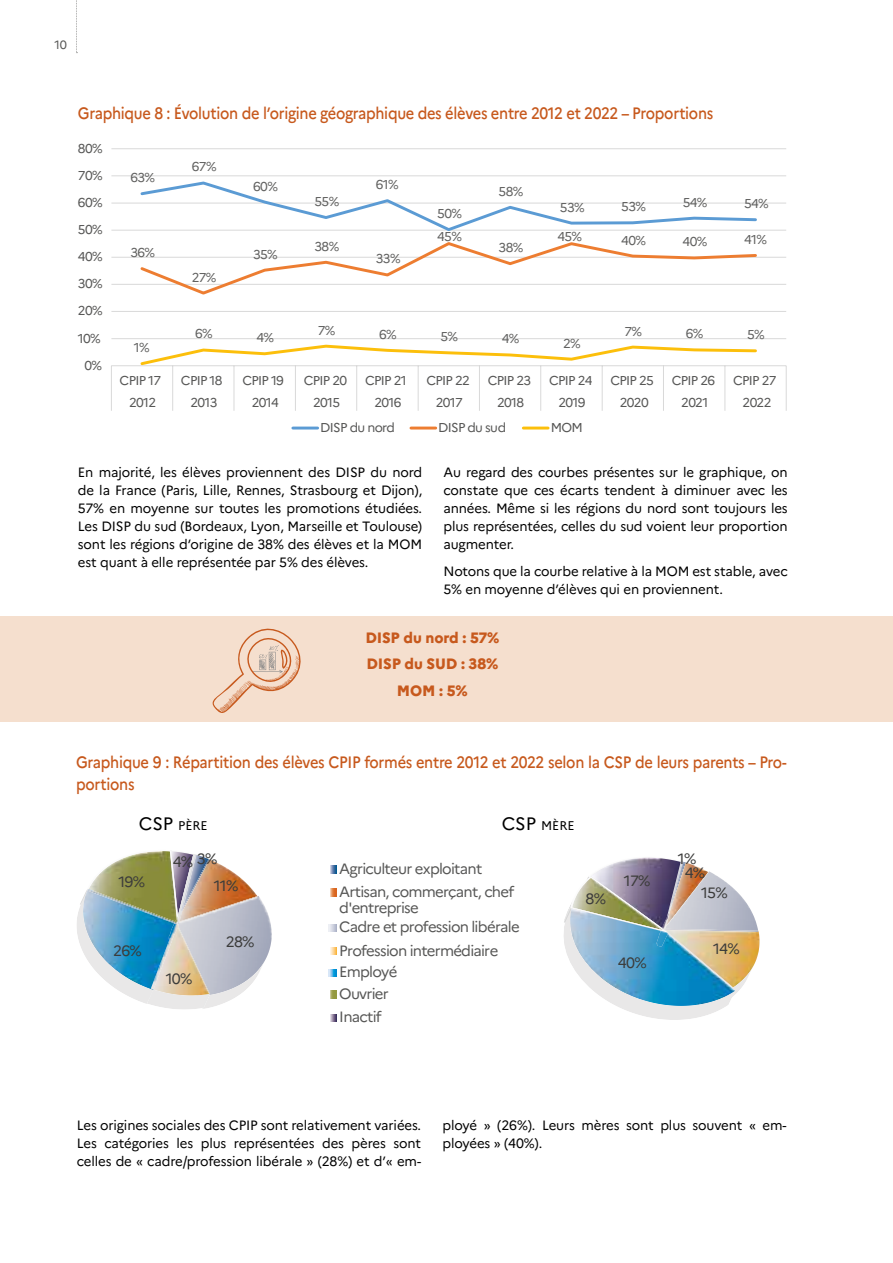
<style>
.page{position:relative;width:893px;height:1263px;background:#fff}
.page>*{position:absolute;margin:0;border:0;box-sizing:border-box;transform-origin:0 0}
.t1{font:500 16.5px/21.9px "Marianne";letter-spacing:-.02em;color:#c7591d;scale:.89 1}
.t2{font:15px/21.8px "Marianne";letter-spacing:-.05em;color:#575756}
.t3{font:15px/27.5px "Marianne";letter-spacing:-.05em;color:#3c3c3b}
.t4{font:800 15px/26.5px "Marianne";letter-spacing:-.01em;color:#c7591d;text-align:center}
.t5{font:13.5px/18px "Marianne";letter-spacing:-.01em;color:#000;text-align:justify}
.t6{font:12.9px "Marianne";letter-spacing:-.05em;color:#575756}
.t7{font:12.9px "Marianne";letter-spacing:-.05em;color:#616160}
.t8{font:12.6px "Marianne";color:#000}
.t9{font:12px "Marianne";color:#575756}
.s1{font-size:18px}
</style>
<div class="page">
<svg style="left:76px;top:0;width:1px;height:53px"></svg>
<hr style="left:892px;top:899px;width:1px;height:95px;background:#f5dfce">
<div style="left:0;top:617px;width:893px;height:105px;background:#f5dfce"></div>
<hr style="left:111px;top:148px;width:675px;height:1px;background:#d9d9d9">
<hr style="left:111px;top:175px;width:675px;height:1px;background:#d9d9d9">
<hr style="left:111px;top:203px;width:675px;height:1px;background:#d9d9d9">
<hr style="left:111px;top:230px;width:675px;height:1px;background:#d9d9d9">
<hr style="left:111px;top:257px;width:675px;height:1px;background:#d9d9d9">
<hr style="left:111px;top:284px;width:675px;height:1px;background:#d9d9d9">
<hr style="left:111px;top:311px;width:675px;height:1px;background:#d9d9d9">
<hr style="left:111px;top:338px;width:675px;height:1px;background:#d9d9d9">
<hr style="left:111px;top:365px;width:675px;height:1px;background:#d9d9d9">
<svg style="left:786px;top:366px;width:1px;height:45px"></svg>
<svg style="left:111px;top:366px;width:1px;height:45px"></svg>
<svg style="left:139px;top:181px;width:619px;height:50px"></svg>
<svg style="left:140px;top:242px;width:617px;height:53px"></svg>
<svg style="left:140px;top:344px;width:617px;height:67px"></svg>
<hr style="left:293px;top:427px;width:25px;height:2px;background:#5b9bd4">
<hr style="left:411px;top:427px;width:25px;height:2px;background:#ed7d31">
<hr style="left:523px;top:427px;width:25px;height:2px;background:#fcbf0b">
<img style="left:77px;top:851px;width:195px;height:158px">
<svg style="left:330px;top:866px;width:6px;height:7px"></svg>
<svg style="left:330px;top:889px;width:6px;height:7px"></svg>
<svg style="left:329px;top:924px;width:7px;height:7px"></svg>
<svg style="left:330px;top:947px;width:6px;height:8px"></svg>
<svg style="left:329px;top:969px;width:7px;height:7px"></svg>
<svg style="left:330px;top:991px;width:6px;height:7px"></svg>
<svg style="left:330px;top:1014px;width:6px;height:7px"></svg>
<img style="left:564px;top:857px;width:195px;height:163px">
<img style="left:168px;top:909px;width:15px;height:31px">
<img style="left:656px;top:910px;width:14px;height:37px">
<svg style="left:212px;top:628px;width:89px;height:85px"></svg>
<p class="t9" style="left:54px;top:37px;width:14px">10</p>
<p class="t1" style="left:78px;top:102px;width:715px">Graphique 8 : Évolution de l’origine géographique des élèves entre 2012 et 2022 – Proportions</p>
<p class="t6" style="left:78px;top:140px;width:26px">80%</p>
<p class="t6" style="left:78px;top:167px;width:26px">70%</p>
<p class="t6" style="left:78px;top:194px;width:26px">60%</p>
<p class="t6" style="left:78px;top:222px;width:26px">50%</p>
<p class="t6" style="left:78px;top:249px;width:26px">40%</p>
<p class="t6" style="left:78px;top:276px;width:26px">30%</p>
<p class="t6" style="left:78px;top:303px;width:26px">20%</p>
<p class="t6" style="left:78px;top:330px;width:24px">10%</p>
<p class="t6" style="left:84px;top:357px;width:19px">0%</p>
<p class="t7" style="left:131px;top:170px;width:26px">63%</p>
<p class="t7" style="left:130px;top:245px;width:26px">36%</p>
<p class="t7" style="left:134px;top:340px;width:17px">1%</p>
<p class="t7" style="left:192px;top:159px;width:26px">67%</p>
<p class="t7" style="left:192px;top:269px;width:26px">27%</p>
<p class="t7" style="left:253px;top:178px;width:26px">60%</p>
<p class="t7" style="left:253px;top:246px;width:26px">35%</p>
<p class="t7" style="left:195px;top:326px;width:19px">6%</p>
<p class="t7" style="left:256px;top:330px;width:19px">4%</p>
<p class="t7" style="left:315px;top:194px;width:26px">55%</p>
<p class="t7" style="left:315px;top:238px;width:26px">38%</p>
<p class="t7" style="left:376px;top:177px;width:24px">61%</p>
<p class="t7" style="left:376px;top:251px;width:26px">33%</p>
<p class="t7" style="left:437px;top:206px;width:26px">50%</p>
<p class="t7" style="left:437px;top:229px;width:26px">45%</p>
<p class="t7" style="left:499px;top:183px;width:26px">58%</p>
<p class="t7" style="left:499px;top:240px;width:26px">38%</p>
<p class="t7" style="left:560px;top:199px;width:26px">53%</p>
<p class="t7" style="left:621px;top:199px;width:26px">53%</p>
<p class="t7" style="left:683px;top:194px;width:26px">54%</p>
<p class="t7" style="left:744px;top:196px;width:26px">54%</p>
<p class="t7" style="left:557px;top:229px;width:26px">45%</p>
<p class="t7" style="left:621px;top:232px;width:26px">40%</p>
<p class="t7" style="left:683px;top:234px;width:26px">40%</p>
<p class="t7" style="left:744px;top:231px;width:24px">41%</p>
<p class="t7" style="left:318px;top:322px;width:19px">7%</p>
<p class="t7" style="left:379px;top:326px;width:19px">6%</p>
<p class="t7" style="left:440px;top:329px;width:19px">5%</p>
<p class="t7" style="left:502px;top:331px;width:19px">4%</p>
<p class="t7" style="left:563px;top:335px;width:19px">2%</p>
<p class="t7" style="left:624px;top:323px;width:19px">7%</p>
<p class="t7" style="left:686px;top:326px;width:19px">6%</p>
<p class="t7" style="left:747px;top:327px;width:19px">5%</p>
<p class="t6" style="left:120px;top:372px;width:43px">CPIP 17</p>
<p class="t6" style="left:181px;top:372px;width:43px">CPIP 18</p>
<p class="t6" style="left:242px;top:372px;width:43px">CPIP 19</p>
<p class="t6" style="left:304px;top:372px;width:45px">CPIP 20</p>
<p class="t6" style="left:365px;top:372px;width:43px">CPIP 21</p>
<p class="t6" style="left:426px;top:372px;width:45px">CPIP 22</p>
<p class="t6" style="left:488px;top:372px;width:45px">CPIP 23</p>
<p class="t6" style="left:549px;top:372px;width:45px">CPIP 24</p>
<p class="t6" style="left:610px;top:372px;width:45px">CPIP 25</p>
<p class="t6" style="left:672px;top:372px;width:45px">CPIP 26</p>
<p class="t6" style="left:733px;top:372px;width:45px">CPIP 27</p>
<p class="t6" style="left:129px;top:395px;width:29px">2012</p>
<p class="t6" style="left:190px;top:395px;width:29px">2013</p>
<p class="t6" style="left:252px;top:395px;width:29px">2014</p>
<p class="t6" style="left:313px;top:395px;width:29px">2015</p>
<p class="t6" style="left:374px;top:395px;width:29px">2016</p>
<p class="t6" style="left:436px;top:395px;width:29px">2017</p>
<p class="t6" style="left:497px;top:395px;width:29px">2018</p>
<p class="t6" style="left:558px;top:395px;width:29px">2019</p>
<p class="t6" style="left:620px;top:395px;width:30px">2020</p>
<p class="t6" style="left:681px;top:395px;width:29px">2021</p>
<p class="t6" style="left:743px;top:395px;width:30px">2022</p>
<p class="t6" style="left:320px;top:419px;width:76px">DISP du nord</p>
<p class="t6" style="left:438px;top:419px;width:69px">DISP du sud</p>
<p class="t6" style="left:551px;top:419px;width:34px">MOM</p>
<p class="t5" style="left:78px;top:463px;width:346px">En majorité, les élèves proviennent des DISP du nord de la France (Paris, Lille, Rennes, Strasbourg et Dijon), 57% en moyenne sur toutes les promotions étudiées.<br>Les DISP du sud (Bordeaux, Lyon, Marseille et Toulouse) sont les régions d’origine de 38% des élèves et la MOM est quant à elle représentée par 5% des élèves.</p>
<p class="t5" style="left:443px;top:463px;width:346px">Au regard des courbes présentes sur le graphique, on constate que ces écarts tendent à diminuer avec les années. Même si les régions du nord sont toujours les plus représentées, celles du sud voient leur proportion augmenter.</p>
<p class="t5" style="left:443px;top:562px;width:346px">Notons que la courbe relative à la MOM est stable, avec<br>5% en moyenne d’élèves qui en proviennent.</p>
<p class="t4" style="left:365px;top:624px;width:135px">DISP du nord : 57%<br>DISP du SUD : 38%<br>MOM : 5%</p>
<p class="t1" style="left:76px;top:751px;width:800px">Graphique 9 : Répartition des élèves CPIP formés entre 2012 et 2022 selon la CSP de leurs parents – Pro&shy;portions</p>
<p class="t8" style="left:139px;top:818px;width:70px"><span class="s1">CSP</span> PÈRE</p>
<p class="t8" style="left:502px;top:818px;width:74px"><span class="s1">CSP</span> MÈRE</p>
<p class="t3" style="left:118px;top:868px;width:28px">19%</p>
<p class="t3" style="left:113px;top:937px;width:30px">26%</p>
<p class="t3" style="left:214px;top:845px;width:26px;text-indent:-17px">3%<br>11%</p>
<p class="t3" style="left:173px;top:847px;width:22px">4%</p>
<p class="t3" style="left:166px;top:965px;width:28px">10%</p>
<p class="t3" style="left:226px;top:928px;width:30px">28%</p>
<p class="t2" style="left:339px;top:857px;width:176px;line-height:23.2px">Agriculteur exploitant<br>Artisan, commerçant, chef</p>
<p class="t2" style="left:339px;top:898px;width:182px;line-height:19px">d'entreprise<br>Cadre et profession libérale</p>
<p class="t2" style="left:339px;top:939px;width:161px">Profession intermédiaire<br>Employé<br>Ouvrier</p>
<p class="t2" style="left:339px;top:1006px;width:44px">Inactif</p>
<p class="t3" style="left:586px;top:885px;width:22px">8%</p>
<p class="t3" style="left:624px;top:867px;width:28px">17%</p>
<p class="t3" style="left:618px;top:949px;width:30px">40%</p>
<p class="t3" style="left:678px;top:845px;width:20px">1%</p>
<p class="t3" style="left:701px;top:862px;width:28px;line-height:20.4px;text-indent:-16px">4%<br>15%</p>
<p class="t3" style="left:713px;top:935px;width:28px">14%</p>
<p class="t5" style="left:77px;top:1116px;width:346px">Les origines sociales des CPIP sont relativement variées.<br>Les catégories les plus représentées des pères sont celles de « cadre/profession libérale » (28%) et d’« em-</p>
<p class="t5" style="left:442px;top:1116px;width:346px">ployé » (26%). Leurs mères sont plus souvent « em&shy;ployées » (40%).</p>
</div>
